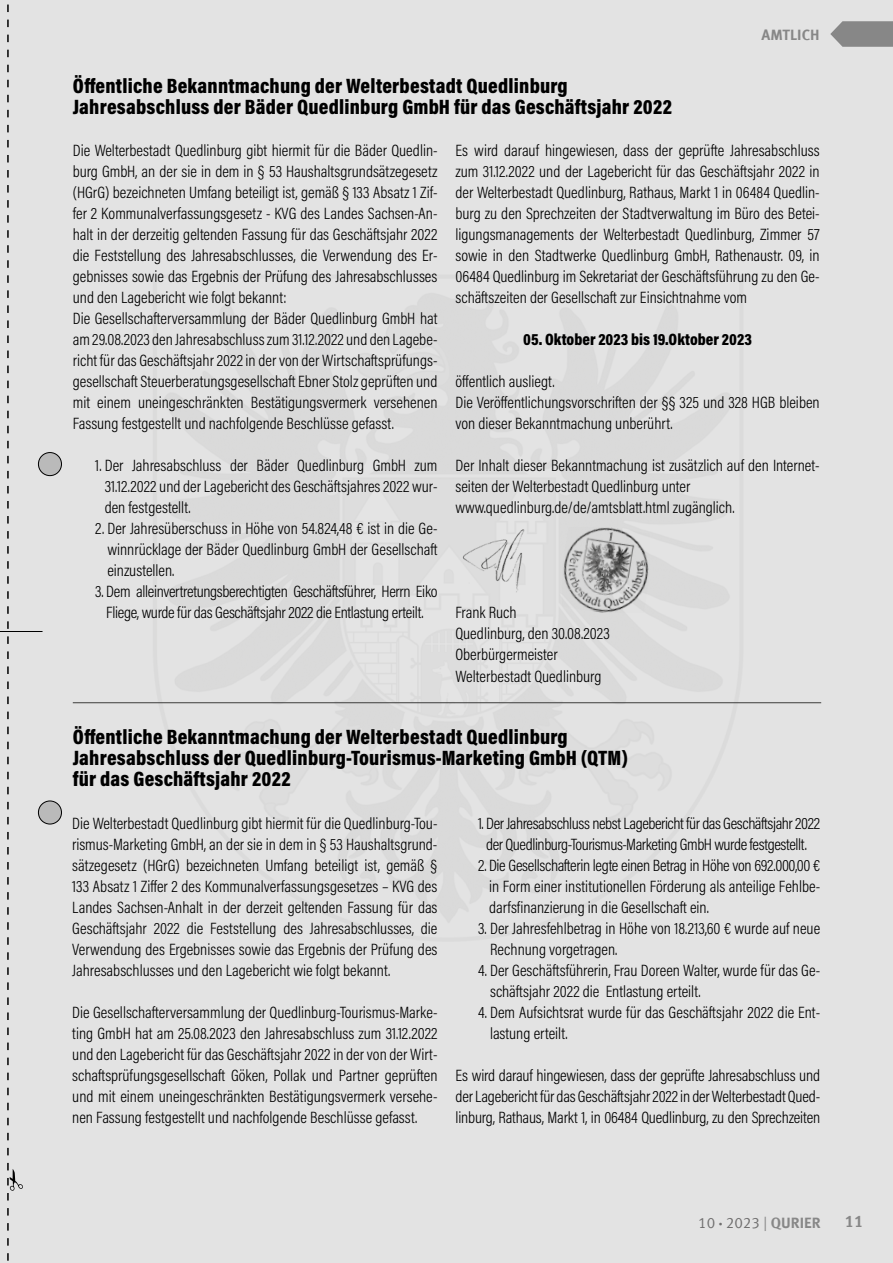
<style>
.page{position:relative;width:893px;height:1263px;background:#fff}
.page>*{position:absolute;margin:0;border:0;box-sizing:border-box;transform-origin:0 0}
.t1{font:900 21px/21px "Acumin Pro Cond";letter-spacing:.01em;color:#000}
.t2{font:300 16.5px/21px "Acumin Pro Cond";color:#000}
.t3{font:300 16.5px/21px "Acumin Pro Cond";letter-spacing:-.02em;color:#000;text-align:center}
.t4{font:300 16.5px/21px "Acumin Pro Cond";letter-spacing:-.025em;color:#000;text-align:center}
.t5{font:900 16.5px "Acumin Pro Cond";color:#000}
.t6{font:700 16.5px "Meta Offc Pro";color:#878787}
.t7{font:15px "Meta Offc Pro Norm";color:#706f6f}
.t8{font:700 15px "Meta Offc Pro";color:#878787}
.s1{font-family:"Myriad Pro";font-weight:300}
.s2{color:#878787}
.s3{font-family:"Meta Offc Pro";font-weight:700;color:#878787}
</style>
<div class="page">
<img style="left:0;top:0;width:893px;height:1263px">
<hr style="left:0;top:631px;width:43px;height:1px;background:#000">
<div style="left:38px;top:453px;width:23px;height:23px;background:#bababa;border-radius:50%"></div>
<div style="left:38px;top:452px;width:24px;height:24px;border:1px solid #000;border-radius:50%"></div>
<div style="left:38px;top:801px;width:23px;height:23px;background:#bababa;border-radius:50%"></div>
<div style="left:38px;top:801px;width:24px;height:23px;border:1px solid #000;border-radius:50%"></div>
<svg style="left:7px;top:0;width:16px;height:1263px;background:#d8d8d8"></svg>
<svg style="left:830px;top:21px;width:63px;height:26px;background:#919191"></svg>
<hr style="left:73px;top:702px;width:748px;height:1px;background:#3c3c3b">
<img style="left:562px;top:527px;width:88px;height:86px">
<img style="left:455px;top:525px;width:77px;height:81px">
<p class="t1" style="left:73px;top:75px;width:601px">Öffentliche Bekanntmachung der Welterbestadt Quedlinburg<br>Jahresabschluss der Bäder Quedlinburg GmbH für das Geschäftsjahr 2022</p>
<p class="t8" style="left:762px;top:23px;width:60px">AMTLICH</p>
<p class="t2" style="left:73px;top:140px;width:366px">Die Welterbestadt Quedlinburg gibt hiermit für die Bäder Quedlin&shy;burg GmbH, an der sie in dem in § 53 Haushaltsgrundsätzegesetz (HGrG) bezeichneten Umfang beteiligt ist, gemäß § 133 Absatz 1 Zif&shy;fer 2 Kommunalverfassungsgesetz - KVG des Landes Sachsen-An&shy;halt in der derzeitig geltenden Fassung für das Geschäftsjahr 2022 die Feststellung des Jahresabschlusses, die Verwendung des Er&shy;gebnisses sowie das Ergebnis der Prüfung des Jahresabschlusses und den Lagebericht wie folgt bekannt:<br>Die Gesellschafterversammlung der Bäder Quedlinburg GmbH hat am 29.08.2023 den Jahresabschluss zum 31.12.2022 und den Lagebe&shy;richt für das Geschäftsjahr 2022 in der von der Wirtschaftsprüfungs&shy;gesellschaft Steuerberatungsgesellschaft Ebner Stolz geprüften und mit einem uneingeschränkten Bestätigungsvermerk versehenen Fassung festgestellt und nachfolgende Beschlüsse gefasst.</p>
<p class="t2" style="left:105px;top:455px;width:334px;text-align:justify;text-indent:-9px">1. Der Jahresabschluss der Bäder Quedlinburg GmbH zum 31.12.2022 und der Lagebericht des Geschäftsjahres 2022 wur&shy;den festgestellt.</p>
<p class="t2" style="left:107px;top:518px;width:332px;text-align:justify;text-indent:-12px">2. Der Jahresüberschuss in Höhe von 54.824,48 € ist in die Ge&shy;winnrücklage der Bäder Quedlinburg GmbH der Gesellschaft einzustellen.</p>
<p class="t3" style="left:95px;top:581px;width:344px">3. Dem alleinvertretungsberechtigten Geschäftsführer, Herrn Eiko<br>Fliege, wurde für das Geschäftsjahr 2022 die Entlastung erteilt.</p>
<p class="t2" style="left:455px;top:140px;width:366px;text-align:justify">Es wird darauf hingewiesen, dass der geprüfte Jahresabschluss zum 31.12.2022 und der Lagebericht für das Geschäftsjahr 2022 in der Welterbestadt Quedlinburg, Rathaus, Markt 1 in 06484 Quedlin&shy;burg zu den Sprechzeiten der Stadtverwaltung im Büro des Betei&shy;ligungsmanagements der Welterbestadt Quedlinburg, Zimmer 57 sowie in den Stadtwerke Quedlinburg GmbH, Rathenaustr. 09, in 06484 Quedlinburg im Sekretariat der Geschäftsführung zu den Ge&shy;schäftszeiten der Gesellschaft zur Einsichtnahme vom</p>
<p class="t5" style="left:523px;top:329px;width:230px">05. Oktober 2023 bis 19.Oktober 2023</p>
<p class="t2" style="left:455px;top:371px;width:366px">öffentlich ausliegt.<br>Die Veröffentlichungsvorschriften der §§ 325 und 328 HGB bleiben von dieser Bekanntmachung unberührt.</p>
<p class="t2" style="left:455px;top:455px;width:366px">Der Inhalt dieser Bekanntmachung ist zusätzlich auf den Internet&shy;seiten der Welterbestadt Quedlinburg unter www.quedlinburg.de/de/amtsblatt.html zugänglich.</p>
<p class="t2" style="left:455px;top:602px;width:156px">Frank Ruch<br>Quedlinburg, den 30.08.2023<br>Oberbürgermeister<br>Welterbestadt Quedlinburg</p>
<p class="t1" style="left:73px;top:726px;width:557px">Öffentliche Bekanntmachung der Welterbestadt Quedlinburg<br>Jahresabschluss der Quedlinburg-Tourismus-Marketing GmbH (QTM) für das Geschäftsjahr 2022</p>
<p class="t2" style="left:72px;top:812px;width:367px;text-align:justify">Die Welterbestadt Quedlinburg gibt hiermit für die Quedlinburg-Tou&shy;rismus-Marketing GmbH, an der sie in dem in § 53 Haushaltsgrund&shy;sätzegesetz (HGrG) bezeichneten Umfang beteiligt ist, gemäß § 133 Absatz 1 Ziffer 2 des Kommunalverfassungsgesetzes – KVG des Landes Sachsen-Anhalt in der derzeit geltenden Fassung für das Geschäftsjahr 2022 die Feststellung des Jahresabschlusses, die Verwendung des Ergebnisses sowie das Ergebnis der Prüfung des Jahresabschlusses und den Lagebericht wie folgt bekannt.</p>
<p class="t2" style="left:72px;top:1001px;width:367px;text-align:justify">Die Gesellschafterversammlung der Quedlinburg-Tourismus-Marke&shy;ting GmbH hat am 25.08.2023 den Jahresabschluss zum 31.12.2022 und den Lagebericht für das Geschäftsjahr 2022 in der von der Wirt&shy;schaftsprüfungsgesellschaft Göken, Pollak und Partner geprüften und mit einem uneingeschränkten Bestätigungsvermerk versehe&shy;nen Fassung festgestellt und nachfolgende Beschlüsse gefasst.</p>
<p class="t4" style="left:478px;top:812px;width:344px">1. Der Jahresabschluss nebst Lagebericht für das Geschäftsjahr 2022 der Quedlinburg-Tourismus-Marketing GmbH wurde festgestellt.</p>
<p class="t2" style="left:489px;top:854px;width:333px;text-align:justify;text-indent:-11px">2. Die Gesellschafterin legte einen Betrag in Höhe von 692.000,00 € in Form einer institutionellen Förderung als anteilige Fehlbe&shy;darfsfinanzierung in die Gesellschaft ein.</p>
<p class="t2" style="left:490px;top:917px;width:332px;text-indent:-12px">3. Der Jahresfehlbetrag in Höhe von 18.213,60 € wurde auf neue<br>Rechnung vorgetragen.</p>
<p class="t2" style="left:490px;top:959px;width:332px;text-indent:-12px">4. Der Geschäftsführerin, Frau Doreen Walter, wurde für das Ge&shy;schäftsjahr 2022 die Entlastung erteilt.</p>
<p class="t2" style="left:490px;top:1001px;width:332px;text-indent:-12px">4. Dem Aufsichtsrat wurde für das Geschäftsjahr 2022 die Ent&shy;lastung erteilt.</p>
<p class="t2" style="left:455px;top:1064px;width:366px;text-align:justify">Es wird darauf hingewiesen, dass der geprüfte Jahresabschluss und der Lagebericht für das Geschäftsjahr 2022 in der Welterbestadt Qued&shy;linburg, Rathaus, Markt 1, in 06484 Quedlinburg, zu den Sprechzeiten</p>
<p class="t7" style="left:698px;top:1211px;width:124px">10 <span class="s1">•</span> 2023 <span class="s2">|</span> <span class="s3">QURIER</span></p>
<p class="t6" style="left:845px;top:1209px;width:20px">11</p>
</div>
